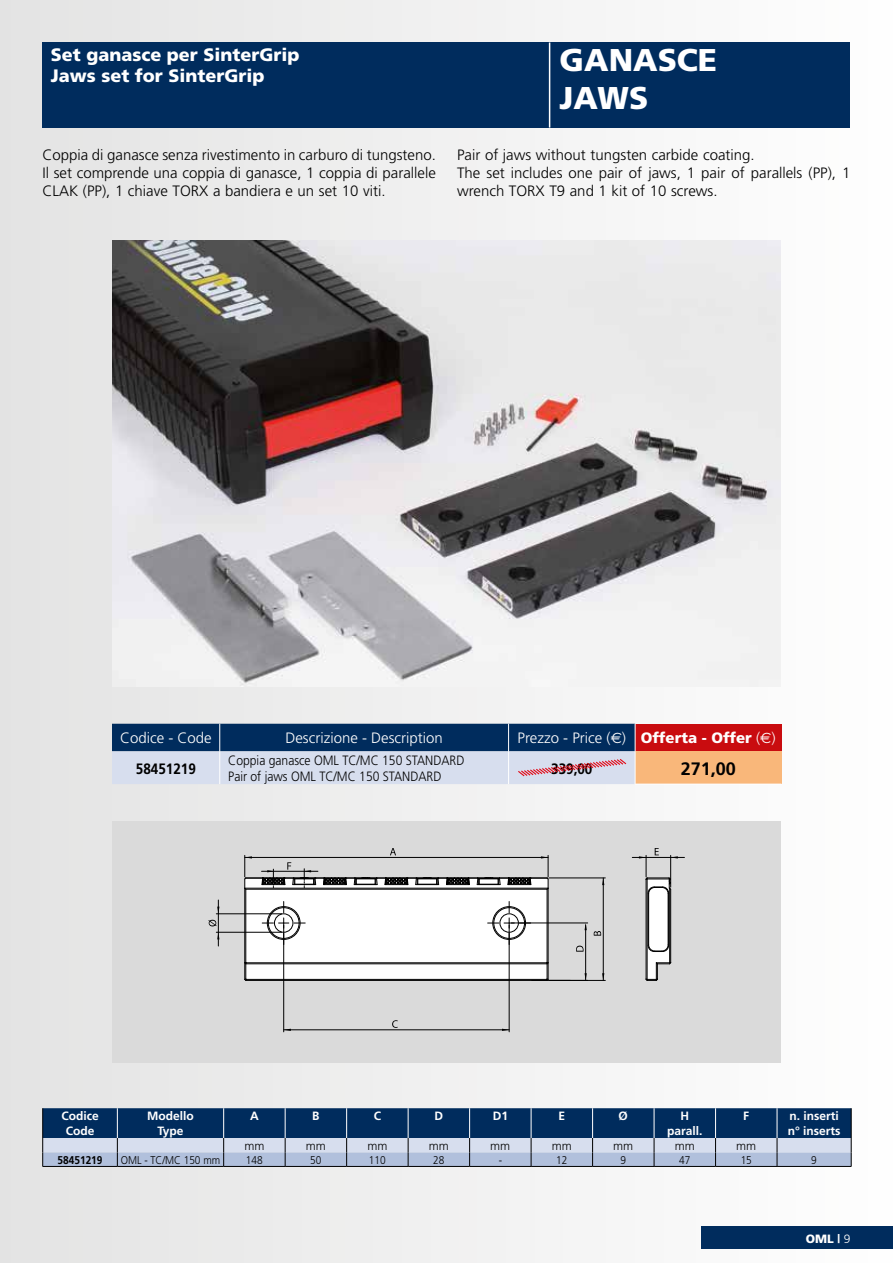
<style>
.page{position:relative;width:893px;height:1263px;background:#fff}
.page>*{position:absolute;margin:0;border:0;box-sizing:border-box;transform-origin:0 0}
.t1{font:900 31.5px/37.8px "Frutiger";color:#fff}
.t2{font:900 18px/21.6px "Frutiger";color:#fff}
.t3{font:700 18px "Frutiger";color:#000}
.t4{font:300 15px/18px "Frutiger";color:#000;text-align:justify}
.t5{font:300 15px "Frutiger";color:#fff}
.t6{font:700 15px "Frutiger";color:#000;scale:.9 1}
.t7{font:300 13.5px/16.2px "Frutiger";color:#000;scale:.9 1}
.t8{font:700 12px/14.4px "Frutiger";color:#fff;text-align:center}
.t9{font:300 12px "Frutiger";color:#000}
.t10{font:900 12px "Frutiger";color:#fff}
.t11{font:300 11.25px "Frutiger";color:#000;scale:.9 1}
.t12{font:700 11.25px "Frutiger";color:#000;scale:.9 1}
.s1{font-family:"Euro Sans";font-weight:400}
.s2{font-weight:900}
.s3{font-weight:300}
</style>
<div class="page">
<div style="left:0;top:0;width:893px;height:1263px;background:linear-gradient(to right,#e2e2e2,#fdfdfd)"></div>
<hr style="left:0;top:0;width:1px;height:1263px;background:#e3e3e3">
<div style="left:43px;top:43px;width:807px;height:85px;background:#002c5d"></div>
<hr style="left:549px;top:43px;width:1px;height:85px;background:#fff">
<div style="left:702px;top:1227px;width:191px;height:22px;background:#002c5d"></div>
<div style="left:112px;top:821px;width:669px;height:242px;background:#dadada"></div>
<hr style="left:283px;top:925px;width:1px;height:107px;background:#000">
<hr style="left:509px;top:925px;width:1px;height:107px;background:#000">
<hr style="left:284px;top:1029px;width:225px;height:1px;background:#000">
<svg style="left:392px;top:1020px;width:6px;height:8px"></svg>
<hr style="left:511px;top:923px;width:77px;height:1px;background:#000">
<hr style="left:585px;top:925px;width:1px;height:55px;background:#000">
<svg style="left:576px;top:946px;width:7px;height:6px"></svg>
<hr style="left:549px;top:878px;width:56px;height:1px;background:#000">
<hr style="left:549px;top:980px;width:56px;height:1px;background:#000">
<hr style="left:603px;top:878px;width:1px;height:102px;background:#000">
<svg style="left:594px;top:931px;width:7px;height:5px"></svg>
<hr style="left:216px;top:913px;width:66px;height:1px;background:#000">
<hr style="left:216px;top:932px;width:66px;height:1px;background:#000">
<svg style="left:208px;top:900px;width:11px;height:46px"></svg>
<svg style="left:244px;top:848px;width:305px;height:133px"></svg>
<svg style="left:632px;top:848px;width:52px;height:133px"></svg>
<img style="left:112px;top:241px;width:669px;height:446px">
<hr style="left:43px;top:1166px;width:74px;height:1px;background:#000">
<hr style="left:117px;top:1166px;width:107px;height:1px;background:#000">
<hr style="left:224px;top:1166px;width:61px;height:1px;background:#000">
<hr style="left:285px;top:1166px;width:62px;height:1px;background:#000">
<hr style="left:347px;top:1166px;width:61px;height:1px;background:#000">
<hr style="left:408px;top:1166px;width:62px;height:1px;background:#000">
<hr style="left:470px;top:1166px;width:61px;height:1px;background:#000">
<hr style="left:531px;top:1166px;width:62px;height:1px;background:#000">
<hr style="left:593px;top:1166px;width:61px;height:1px;background:#000">
<hr style="left:654px;top:1166px;width:61px;height:1px;background:#000">
<hr style="left:715px;top:1166px;width:62px;height:1px;background:#000">
<hr style="left:777px;top:1166px;width:74px;height:1px;background:#000">
<svg style="left:42px;top:1108px;width:810px;height:58px;background:#607b9e"></svg>
<div style="left:635px;top:724px;width:146px;height:27px;background:#c90c0f"></div>
<div style="left:635px;top:751px;width:146px;height:33px;background:#f9b77a"></div>
<hr style="left:635px;top:784px;width:146px;height:1px;background:#fff">
<svg style="left:112px;top:724px;width:524px;height:60px;background:#768cab"></svg>
<p class="t2" style="left:51px;top:43px;width:250px">Set ganasce per SinterGrip<br>Jaws set for SinterGrip</p>
<h1 class="t1" style="left:560px;top:41px;width:159px">GANASCE<br>JAWS</h1>
<p class="t4" style="left:43px;top:145px;width:395px">Coppia di ganasce senza rivestimento in carburo di tungsteno.<br>Il set comprende una coppia di ganasce, 1 coppia di parallele CLAK (PP), 1 chiave TORX a bandiera e un set 10 viti.</p>
<p class="t4" style="left:457px;top:145px;width:395px;text-align:left">Pair of jaws without tungsten carbide coating.<br>The set includes one pair of jaws, 1 pair of parallels (PP), 1 wrench TORX T9 and 1 kit of 10 screws.</p>
<p class="t5" style="left:120px;top:730px;width:93px">Codice - Code</p>
<p class="t5" style="left:285px;top:730px;width:159px">Descrizione - Description</p>
<p class="t5" style="left:518px;top:730px;width:260px">Prezzo - Price (<span class="s1">E</span>) <span class="s2">Offerta - Offer</span> (<span class="s1">E</span>)</p>
<p class="t6" style="left:136px;top:759px;width:68px">58451219</p>
<p class="t7" style="left:228px;top:752px;width:264px">Coppia ganasce OML TC/MC 150 STANDARD<br>Pair of jaws OML TC/MC 150 STANDARD</p>
<p class="t6" style="left:551px;top:759px;width:47px">339,00</p>
<p class="t3" style="left:681px;top:758px;width:57px">271,00</p>
<p class="t8" style="left:61px;top:1109px;width:39px">Codice<br>Code</p>
<p class="t8" style="left:147px;top:1109px;width:48px">Modello<br>Type</p>
<p class="t8" style="left:250px;top:1109px;width:10px">A</p>
<p class="t8" style="left:312px;top:1109px;width:9px">B</p>
<p class="t8" style="left:374px;top:1109px;width:9px">C</p>
<p class="t8" style="left:434px;top:1109px;width:10px">D</p>
<p class="t8" style="left:493px;top:1109px;width:17px">D1</p>
<p class="t8" style="left:558px;top:1109px;width:8px">E</p>
<p class="t8" style="left:619px;top:1109px;width:11px">Ø</p>
<p class="t8" style="left:667px;top:1109px;width:37px">H parall.</p>
<p class="t8" style="left:743px;top:1109px;width:7px">F</p>
<p class="t8" style="left:788px;top:1109px;width:54px;text-align:left">n. inserti n° inserts</p>
<p class="t9" style="left:244px;top:1139px;width:21px">mm</p>
<p class="t9" style="left:306px;top:1139px;width:21px">mm</p>
<p class="t9" style="left:367px;top:1139px;width:21px">mm</p>
<p class="t9" style="left:429px;top:1139px;width:21px">mm</p>
<p class="t9" style="left:490px;top:1139px;width:21px">mm</p>
<p class="t9" style="left:552px;top:1139px;width:21px">mm</p>
<p class="t9" style="left:613px;top:1139px;width:21px">mm</p>
<p class="t9" style="left:675px;top:1139px;width:21px">mm</p>
<p class="t9" style="left:736px;top:1139px;width:21px">mm</p>
<p class="t12" style="left:58px;top:1153px;width:52px">58451219</p>
<p class="t11" style="left:121px;top:1153px;width:112px">OML - TC/MC 150 mm</p>
<p class="t11" style="left:246px;top:1153px;width:20px">148</p>
<p class="t11" style="left:310px;top:1153px;width:14px">50</p>
<p class="t11" style="left:369px;top:1153px;width:20px">110</p>
<p class="t11" style="left:433px;top:1153px;width:14px">28</p>
<p class="t11" style="left:499px;top:1153px;width:5px">-</p>
<p class="t11" style="left:556px;top:1153px;width:14px">12</p>
<p class="t11" style="left:620px;top:1153px;width:8px">9</p>
<p class="t11" style="left:679px;top:1153px;width:14px">47</p>
<p class="t11" style="left:741px;top:1153px;width:14px">15</p>
<p class="t11" style="left:811px;top:1153px;width:8px">9</p>
<p class="t10" style="left:806px;top:1232px;width:46px">OML | <span class="s3">9</span></p>
</div>
